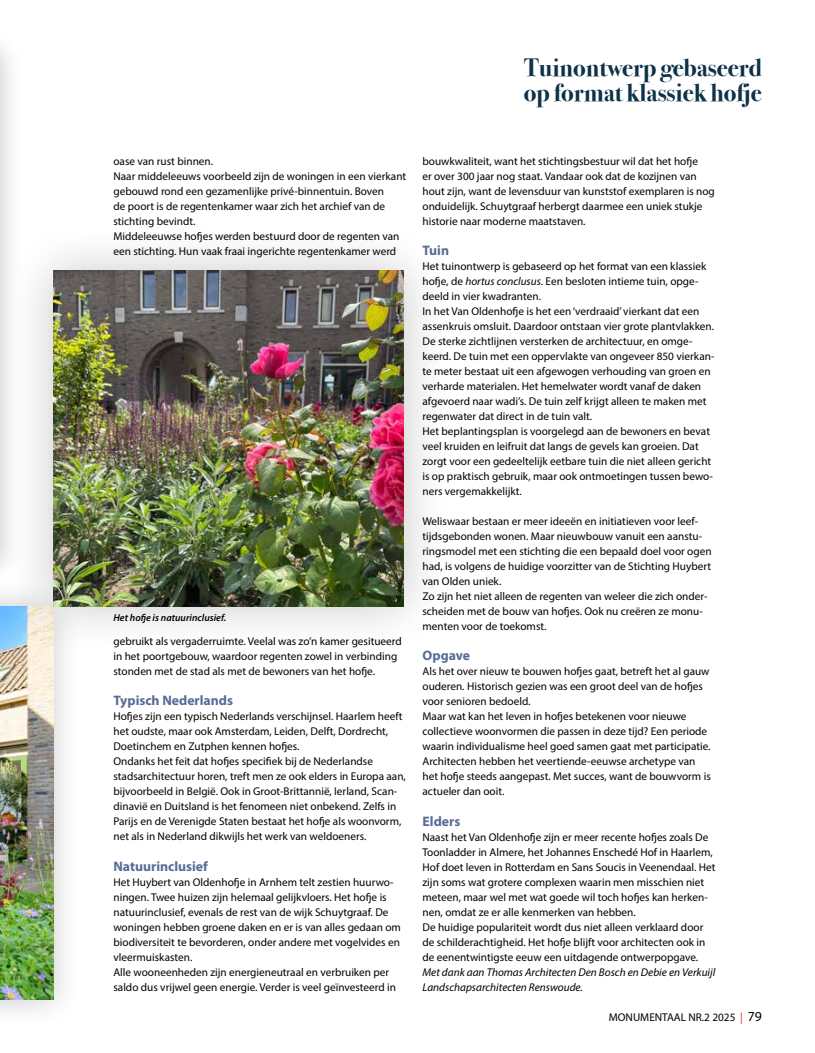
<style>
.page{position:relative;width:815px;height:1053px;background:#fff}
.page>*{position:absolute;margin:0;border:0;box-sizing:border-box;transform-origin:0 0}
.t1{font:700 25px/25px "Bodoni Svty Two OSITCTT";color:#0e3248}
.t2{font:700 13.75px "Myriad Pro";color:#576c94}
.t3{font:11.25px/15px "Myriad Pro";color:#000}
.t4{font:italic 11.25px/15px "Myriad Pro";color:#000}
.t5{font:italic 600 10px "Myriad Pro";color:#000}
.s1{font-style:italic}
.s2{color:#e62d1f}
.s3{font-size:13.75px}
</style>
<div class="page">
<div style="left:0;top:29px;width:24px;height:557px;background:#000;opacity:.22"></div>
<img style="left:0;top:53px;width:1px;height:509px">
<div style="left:0;top:575px;width:84px;height:455px;background:#000;opacity:.22"></div>
<img style="left:0;top:606px;width:53px;height:393px">
<div style="left:5px;top:222px;width:447px;height:432px;background:#000;opacity:.22"></div>
<img style="left:53px;top:270px;width:351px;height:336px">
<h1 class="t1" style="left:524px;top:56px;width:239px">Tuinontwerp gebaseerd op format klassiek hofje</h1>
<p class="t3" style="left:113px;top:154px;width:294px">oase van rust binnen.<br>Naar middeleeuws voorbeeld zijn de woningen in een vierkant gebouwd rond een gezamenlijke privé-binnentuin. Boven<br>de poort is de regentenkamer waar zich het archief van de stichting bevindt.<br>Middeleeuwse hofjes werden bestuurd door de regenten van een stichting. Hun vaak fraai ingerichte regentenkamer werd</p>
<p class="t5" style="left:113px;top:611px;width:114px">Het hofje is natuurinclusief.</p>
<p class="t3" style="left:113px;top:634px;width:290px">gebruikt als vergaderruimte. Veelal was zo’n kamer gesitueerd in het poortgebouw, waardoor regenten zowel in verbinding stonden met de stad als met de bewoners van het hofje.</p>
<p class="t2" style="left:113px;top:691px;width:121px">Typisch Nederlands</p>
<p class="t3" style="left:113px;top:709px;width:294px">Hofjes zijn een typisch Nederlands verschijnsel. Haarlem heeft het oudste, maar ook Amsterdam, Leiden, Delft, Dordrecht, Doetinchem en Zutphen kennen hofjes.<br>Ondanks het feit dat hofjes specifiek bij de Nederlandse stadsarchitectuur horen, treft men ze ook elders in Europa aan, bijvoorbeeld in België. Ook in Groot-Brittannië, Ierland, Scan&shy;dinavië en Duitsland is het fenomeen niet onbekend. Zelfs in Parijs en de Verenigde Staten bestaat het hofje als woonvorm, net als in Nederland dikwijls het werk van weldoeners.</p>
<p class="t2" style="left:113px;top:856px;width:96px">Natuurinclusief</p>
<p class="t3" style="left:113px;top:874px;width:289px">Het Huybert van Oldenhofje in Arnhem telt zestien huurwo&shy;ningen. Twee huizen zijn helemaal gelijkvloers. Het hofje is natuurinclusief, evenals de rest van de wijk Schuytgraaf. De woningen hebben groene daken en er is van alles gedaan om biodiversiteit te bevorderen, onder andere met vogelvides en vleermuiskasten.<br>Alle wooneenheden zijn energieneutraal en verbruiken per saldo dus vrijwel geen energie. Verder is veel geïnvesteerd in</p>
<p class="t3" style="left:422px;top:154px;width:294px">bouwkwaliteit, want het stichtingsbestuur wil dat het hofje<br>er over 300 jaar nog staat. Vandaar ook dat de kozijnen van hout zijn, want de levensduur van kunststof exemplaren is nog onduidelijk. Schuytgraaf herbergt daarmee een uniek stukje historie naar moderne maatstaven.</p>
<p class="t2" style="left:422px;top:241px;width:28px">Tuin</p>
<p class="t3" style="left:422px;top:259px;width:293px">Het tuinontwerp is gebaseerd op het format van een klassiek hofje, de <span class="s1">hortus conclusus</span>. Een besloten intieme tuin, opge&shy;deeld in vier kwadranten.<br>In het Van Oldenhofje is het een ‘verdraaid’ vierkant dat een assenkruis omsluit. Daardoor ontstaan vier grote plantvlakken.<br>De sterke zichtlijnen versterken de architectuur, en omge&shy;keerd. De tuin met een oppervlakte van ongeveer 850 vierkan&shy;te meter bestaat uit een afgewogen verhouding van groen en verharde materialen. Het hemelwater wordt vanaf de daken afgevoerd naar wadi’s. De tuin zelf krijgt alleen te maken met regenwater dat direct in de tuin valt.<br>Het beplantingsplan is voorgelegd aan de bewoners en bevat veel kruiden en leifruit dat langs de gevels kan groeien. Dat zorgt voor een gedeeltelijk eetbare tuin die niet alleen gericht is op praktisch gebruik, maar ook ontmoetingen tussen bewo&shy;ners vergemakkelijkt.</p>
<p class="t3" style="left:422px;top:513px;width:291px">Weliswaar bestaan er meer ideeën en initiatieven voor leef&shy;tijdsgebonden wonen. Maar nieuwbouw vanuit een aanstu&shy;ringsmodel met een stichting die een bepaald doel voor ogen had, is volgens de huidige voorzitter van de Stichting Huybert van Olden uniek.<br>Zo zijn het niet alleen de regenten van weleer die zich onder&shy;scheiden met de bouw van hofjes. Ook nu creëren ze monu&shy;menten voor de toekomst.</p>
<p class="t2" style="left:422px;top:646px;width:49px">Opgave</p>
<p class="t3" style="left:422px;top:664px;width:290px">Als het over nieuw te bouwen hofjes gaat, betreft het al gauw ouderen. Historisch gezien was een groot deel van de hofjes voor senioren bedoeld.<br>Maar wat kan het leven in hofjes betekenen voor nieuwe collectieve woonvormen die passen in deze tijd? Een periode waarin individualisme heel goed samen gaat met participatie.<br>Architecten hebben het veertiende-eeuwse archetype van het hofje steeds aangepast. Met succes, want de bouwvorm is actueler dan ooit.</p>
<p class="t2" style="left:422px;top:811px;width:39px">Elders</p>
<p class="t3" style="left:422px;top:829px;width:295px">Naast het Van Oldenhofje zijn er meer recente hofjes zoals De Toonladder in Almere, het Johannes Enschedé Hof in Haarlem, Hof doet leven in Rotterdam en Sans Soucis in Veenendaal. Het zijn soms wat grotere complexen waarin men misschien niet meteen, maar wel met wat goede wil toch hofjes kan herken&shy;nen, omdat ze er alle kenmerken van hebben.<br>De huidige populariteit wordt dus niet alleen verklaard door de schilderachtigheid. Het hofje blijft voor architecten ook in de eenentwintigste eeuw een uitdagende ontwerpopgave.</p>
<p class="t4" style="left:422px;top:964px;width:294px">Met dank aan Thomas Architecten Den Bosch en Debie en Verkuijl<br>Landschapsarchitecten Renswoude.</p>
<p class="t3" style="left:609px;top:1009px;width:155px">MONUMENTAAL NR.2 2025 <span class="s2">|</span> <span class="s3">79</span></p>
</div>
